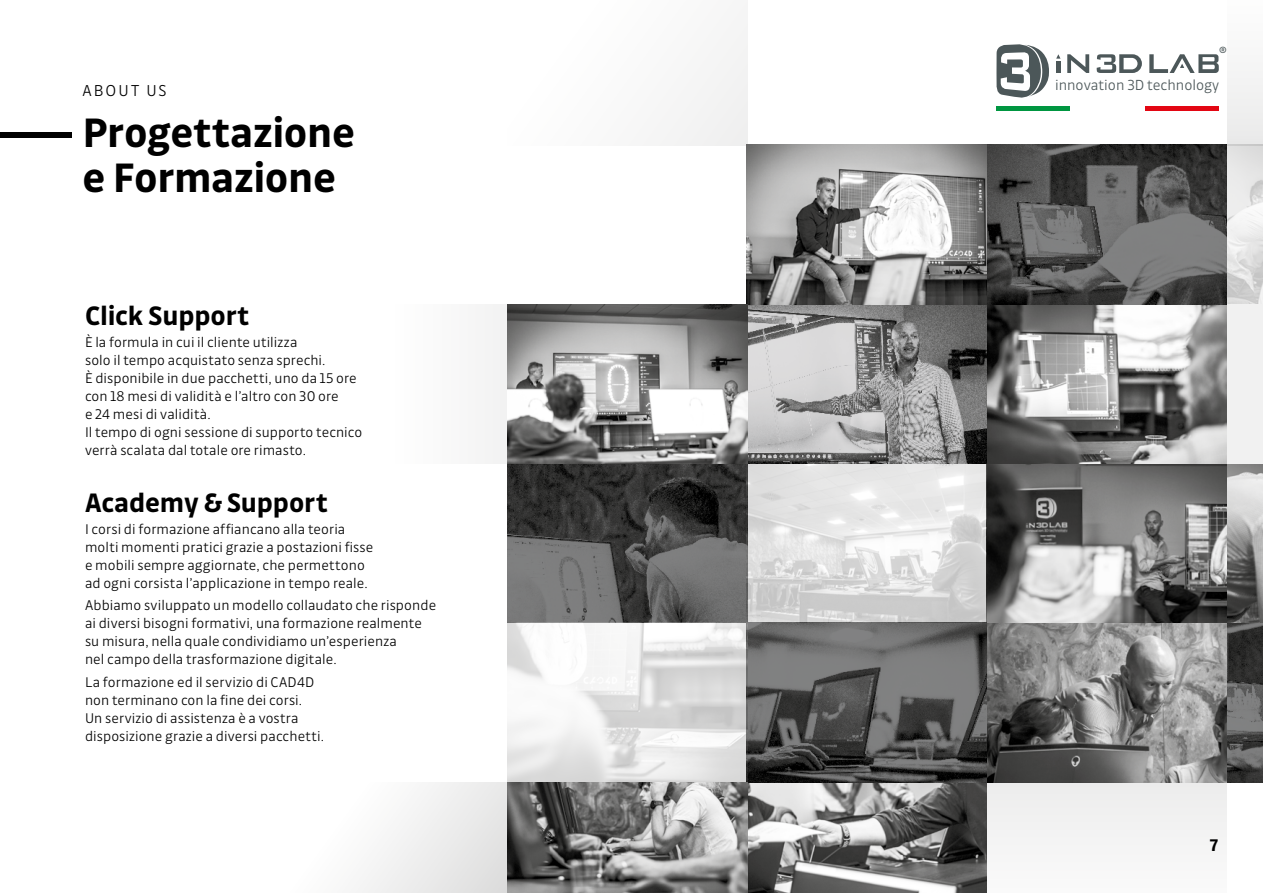
<style>
.page{position:relative;width:1263px;height:893px;background:#fff}
.page>*{position:absolute;margin:0;border:0;box-sizing:border-box;transform-origin:0 0}
.t1{font:700 43.8px/45px "Drive";letter-spacing:-.01em;color:#000}
.t2{font:700 28.5px "Drive";letter-spacing:-.005em;color:#000}
.t3{font:700 18px "Drive";color:#000}
.t4{font:300 16.8px "Drive";letter-spacing:.125em;color:#000}
.t5{font:300 15.6px "Drive";color:#4c5759}
.t6{font:300 15px/18px "Drive";letter-spacing:.005em;color:#000}
.t7{font:9.6px "Drive";color:#4c5759}
</style>
<div class="page">
<div style="left:508px;top:0;width:240px;height:146px;background:#fafafa"></div>
<div style="left:267px;top:782px;width:240px;height:111px;background:linear-gradient(to right,#fff,#e4e4e4)"></div>
<div style="left:0;top:132px;width:71px;height:6px;background:#000"></div>
<div style="left:996px;top:106px;width:74px;height:5px;background:#009641"></div>
<div style="left:1145px;top:106px;width:74px;height:5px;background:#e30613"></div>
<svg style="left:996px;top:44px;width:53px;height:54px"></svg>
<hr style="left:1056px;top:61px;width:4px;height:12px;background:#4c5759">
<svg style="left:1067px;top:54px;width:22px;height:19px"></svg>
<svg style="left:1056px;top:54px;width:4px;height:5px"></svg>
<svg style="left:1149px;top:54px;width:70px;height:19px"></svg>
<svg style="left:1096px;top:54px;width:46px;height:19px"></svg>
<div style="left:987px;top:782px;width:240px;height:111px;background:#f4f4f3"></div>
<img style="left:987px;top:304px;width:240px;height:478px">
<img style="left:508px;top:304px;width:239px;height:589px">
<svg style="left:987px;top:145px;width:240px;height:159px;background:#555554"></svg>
<img style="left:747px;top:145px;width:240px;height:748px">
<svg style="left:747px;top:623px;width:240px;height:159px;background:#5a5b5a"></svg>
<svg style="left:747px;top:304px;width:240px;height:159px;background:#999"></svg>
<div style="left:1227px;top:0;width:36px;height:146px;background:#f4f4f4"></div>
<img style="left:1227px;top:463px;width:36px;height:319px">
<img style="left:1227px;top:145px;width:36px;height:159px">
<div style="left:1227px;top:304px;width:36px;height:159px;background:#f1f1f1"></div>
<p class="t4" style="left:82px;top:81px;width:86px">ABOUT US</p>
<h1 class="t1" style="left:82px;top:110px;width:274px">Progettazione e Formazione</h1>
<h2 class="t2" style="left:85px;top:299px;width:166px">Click Support</h2>
<p class="t6" style="left:85px;top:333px;width:279px">È la formula in cui il cliente utilizza<br>solo il tempo acquistato senza sprechi.<br>È disponibile in due pacchetti, uno da 15 ore con 18 mesi di validità e l’altro con 30 ore<br>e 24 mesi di validità.<br>Il tempo di ogni sessione di supporto tecnico verrà scalata dal totale ore rimasto.</p>
<h2 class="t2" style="left:85px;top:486px;width:244px">Academy &amp; Support</h2>
<p class="t6" style="left:85px;top:520px;width:290px">I corsi di formazione affiancano alla teoria molti momenti pratici grazie a postazioni fisse e mobili sempre aggiornate, che permettono ad ogni corsista l’applicazione in tempo reale.</p>
<p class="t6" style="left:85px;top:596px;width:353px">Abbiamo sviluppato un modello collaudato che risponde ai diversi bisogni formativi, una formazione realmente su misura, nella quale condividiamo un’esperienza<br>nel campo della trasformazione digitale.</p>
<p class="t6" style="left:85px;top:673px;width:240px">La formazione ed il servizio di CAD4D non terminano con la fine dei corsi.<br>Un servizio di assistenza è a vostra disposizione grazie a diversi pacchetti.</p>
<p class="t7" style="left:1219px;top:44px;width:9px">®</p>
<p class="t5" style="left:1055px;top:76px;width:166px">innovation 3D technology</p>
<p class="t3" style="left:1210px;top:835px;width:10px">7</p>
</div>
